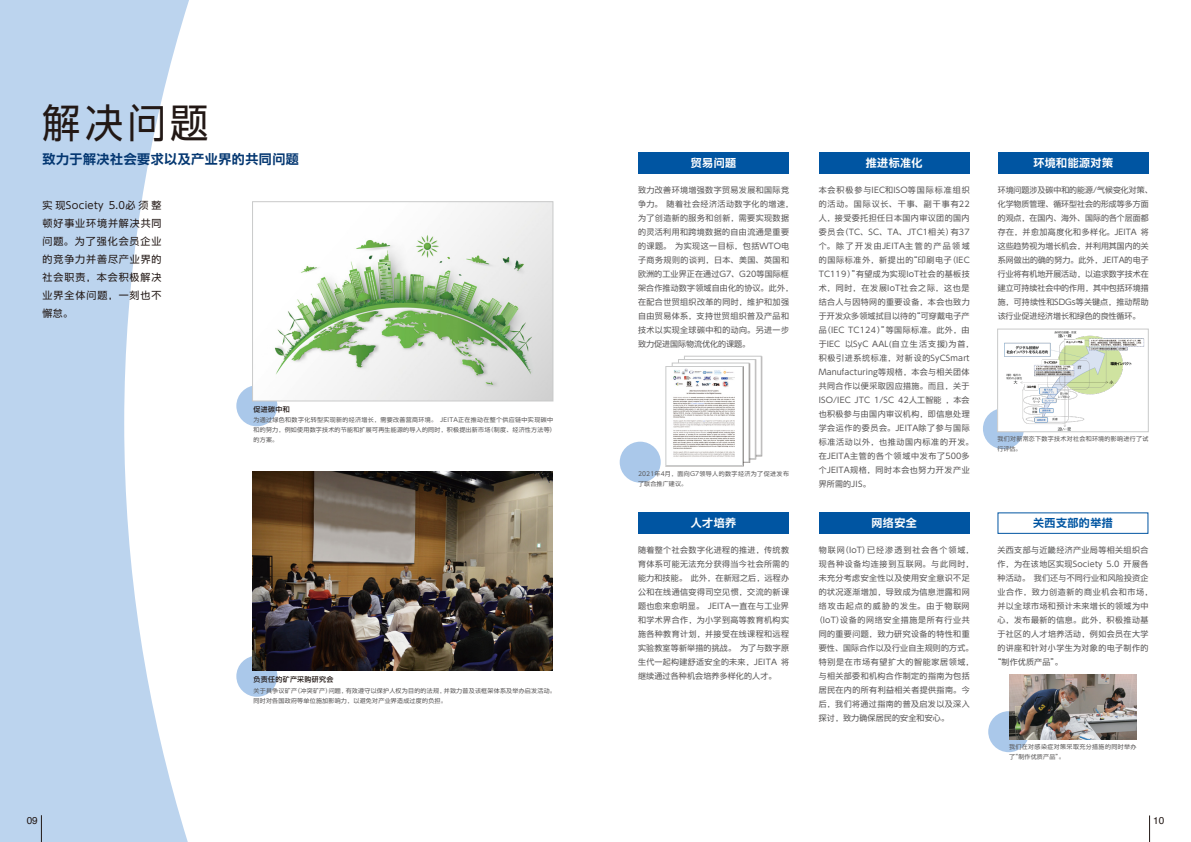
<style>
.page{position:relative;width:1191px;height:842px;background:#fff}
.page>*{position:absolute;margin:0;border:0;box-sizing:border-box;transform-origin:0 0}
.t1{font:40px "UD Shin Go SC Gbe";color:#221815;scale:.95 1}
.t2{font:13px "UD Shin Go SC Gbe De B";letter-spacing:.04em;color:#043771}
.t3{font:11px "UD Shin Go SC Gbe De B";letter-spacing:.04em;color:#fff}
.t4{font:11px "UD Shin Go SC Gbe De B";letter-spacing:.04em;color:#0055a2}
.t5{font:10px/18px "UD Shin Go SC Gbe";letter-spacing:.095em;color:#221815;text-align:justify}
.t6{font:10px "Helvetica";color:#221815}
.t7{font:8px/14px "UD Shin Go SC Gbe";letter-spacing:.05em;color:#595757}
.t8{font:8px/14px "UD Shin Go SC Gbe";letter-spacing:.005em;color:#595757}
.t9{font:8px "UD Shin Go SC Gbe";letter-spacing:.085em;color:#595757}
.t10{font:8px "UD Shin Go SC Gbe";letter-spacing:.09em;color:#595757}
.t11{font:8px "UD Shin Go SC Gbe";letter-spacing:.02em;color:#595757}
.t12{font:8px "UD Shin Go SC Gbe";letter-spacing:.125em;color:#595757}
.t13{font:8px "UD Shin Go SC Gbe";letter-spacing:.025em;color:#595757}
.t14{font:8px "UD Shin Go SC Gbe";letter-spacing:.13em;color:#595757}
.t15{font:500 7px "UD Shin Go SC Gbe";letter-spacing:.04em;color:#221815}
.t16{font:6px/10px "UD Shin Go SC Gbe";letter-spacing:.04em;color:#595757}
.t17{font:6px/10px "UD Shin Go SC Gbe";letter-spacing:.065em;color:#595757}
</style>
<div class="page">
<svg style="left:0;top:0;width:189px;height:842px;fill:#bcd4ee"></svg>
<div style="left:638px;top:512px;width:151px;height:22px;background:#0055a2"></div>
<div style="left:818px;top:512px;width:151px;height:22px;background:#0055a2"></div>
<div style="left:997px;top:512px;width:151px;height:22px;border:1px solid #0055a2"></div>
<div style="left:818px;top:152px;width:151px;height:22px;background:#0055a2"></div>
<div style="left:997px;top:152px;width:151px;height:22px;background:#0055a2"></div>
<div style="left:638px;top:152px;width:151px;height:22px;background:#0055a2"></div>
<div style="left:619px;top:442px;width:41px;height:41px;background:#aac8ea;border-radius:50%"></div>
<div style="left:236px;top:385px;width:41px;height:41px;background:#aac8ea;border-radius:50%"></div>
<img style="left:254px;top:204px;width:297px;height:195px">
<div style="left:252px;top:202px;width:301px;height:199px;border:1px solid #c9caca"></div>
<div style="left:236px;top:656px;width:41px;height:41px;background:#aac8ea;border-radius:50%"></div>
<img style="left:252px;top:471px;width:301px;height:200px">
<div style="left:988px;top:711px;width:41px;height:41px;background:#aac8ea;border-radius:50%"></div>
<img style="left:1009px;top:675px;width:127px;height:65px">
<div style="left:684px;top:356px;width:77px;height:99px;background:linear-gradient(to bottom,#f4f3f3,#f2f1f1);border:1px solid #c9caca"></div>
<svg style="left:678px;top:359px;width:77px;height:100px"></svg>
<div style="left:672px;top:363px;width:77px;height:99px;background:#fff;border:1px solid #c9caca"></div>
<div style="left:665px;top:366px;width:79px;height:100px;background:#cfd0d0"></div>
<img style="left:667px;top:368px;width:73px;height:96px">
<div style="left:665px;top:366px;width:77px;height:100px;border:1px solid #c9caca"></div>
<div style="left:983px;top:408px;width:41px;height:41px;background:#aac8ea;border-radius:50%"></div>
<img style="left:999px;top:331px;width:146px;height:99px">
<div style="left:997px;top:329px;width:151px;height:103px;border:1px solid #c9caca"></div>
<svg style="left:41px;top:815px;width:1px;height:27px"></svg>
<svg style="left:1149px;top:815px;width:1px;height:27px"></svg>
<h1 class="t1" style="left:43px;top:98px;width:176px">解决问题</h1>
<h2 class="t2" style="left:43px;top:151px;width:258px">致力于解决社会要求以及产业界的共同问题</h2>
<p class="t5" style="left:43px;top:197px;width:121px">实现Society 5.0必须整顿好事业环境并解决共同问题。为了强化会员企业的竞争力并善尽产业界的社会职责，本会积极解决业界全体问题，一刻也不懈怠。</p>
<p class="t15" style="left:254px;top:405px;width:38px">促进碳中和</p>
<p class="t16" style="left:254px;top:415px;width:304px">为通过绿色和数字化转型实现新的经济增长，需要改善营商环境。 JEITA正在推动在整个供应链中实现碳中和的努力，例如使用数字技术的节能和扩展可再生能源的导入的同时，积极提出新市场（制度、经济性方法等）的方案。</p>
<p class="t15" style="left:254px;top:675px;width:81px">负责任的矿产采购研究会</p>
<p class="t16" style="left:254px;top:685px;width:304px">关于具争议矿产（冲突矿产）问题，有效遵守以保护人权为目的的法规，并致力普及该框架体系及举办启发活动。同时对各国政府等单位施加影响力，以避免对产业界造成过度的负担。</p>
<h3 class="t3" style="left:691px;top:156px;width:47px">贸易问题</h3>
<h3 class="t3" style="left:865px;top:156px;width:58px">推进标准化</h3>
<h3 class="t3" style="left:1033px;top:156px;width:81px">环境和能源对策</h3>
<p class="t7" style="left:638px;top:183px;width:156px">致力改善环境增强数字贸易发展和国际竞争力。 随着社会经济活动数字化的增速，为了创造新的服务和创新，需要实现数据的灵活利用和跨境数据的自由流通是重要的课题。 为实现这一目标，包括WTO电子商务规则的谈判，日本、美国、英国和欧洲的工业界正在通过G7、G20等国际框架合作推动数字领域自由化的协议。此外，在配合世贸组织改革的同时，维护和加强自由贸易体系，支持世贸组织普及产品和技术以实现全球碳中和的动向。另进一步致力促进国际物流优化的课题。</p>
<p class="t7" style="left:818px;top:183px;width:156px">本会积极参与IEC和ISO等国际标准组织的活动。国际议长、干事、副干事有22人，接受委托担任日本国内审议团的国内委员会（TC、SC、TA、JTC1相关）有37个。除了开发由JEITA主管的产品领域的国际标准外，新提出的“印刷电子（IEC<br>TC119）”有望成为实现IoT社会的基板技术，同时，在发展IoT社会之际，这也是结合人与因特网的重要设备，本会也致力于开发众多领域拭目以待的“可穿戴电子产品（IEC TC124）”等国际标准。此外，由于IEC 以SyC AAL(自立生活支援)为首，积极引进系统标准，对新设的SyCSmart<br>Manufacturing等规格，本会与相关团体共同合作以便采取因应措施。而且，关于<br>ISO/IEC JTC 1/SC 42人工智能 ，本会也积极参与由国内审议机构，即信息处理学会运作的委员会。JEITA除了参与国际标准活动以外，也推动国内标准的开发。在JEITA主管的各个领域中发布了500多个JEITA规格，同时本会也努力开发产业界所需的JIS。</p>
<p class="t8" style="left:997px;top:183px;width:156px">环境问题涉及碳中和的能源/气候变化对策、化学物质管理、循环型社会的形成等多方面的观点，在国内、海外、国际的各个层面都存在，并愈加高度化和多样化。JEITA 将这些趋势视为增长机会，并利用其国内的关系网做出的确的努力。此外，JEITA的电子行业将有机地开展活动，以追求数字技术在建立可持续社会中的作用，其中包括环境措施，可持续性和SDGs等关键点，推动帮助该行业促进经济增长和绿色的良性循环。</p>
<p class="t16" style="left:997px;top:434px;width:152px">我们对新常态下数字技术对社会和环境的影响进行了试行评估。</p>
<p class="t16" style="left:638px;top:469px;width:152px">2021年4月，面向G7领导人的数字经济为了促进发布了联合推广建议。</p>
<h3 class="t3" style="left:691px;top:516px;width:47px">人才培养</h3>
<h3 class="t3" style="left:871px;top:516px;width:47px">网络安全</h3>
<h3 class="t4" style="left:1033px;top:516px;width:81px">关西支部的举措</h3>
<p class="t7" style="left:638px;top:543px;width:152px;text-align:justify">随着整个社会数字化进程的推进，传统教育体系可能无法充分获得当今社会所需的能力和技能。 此外，在新冠之后，远程办公和在线通信变得司空见惯，交流的新课题也愈来愈明显。 JEITA一直在与工业界和学术界合作，为小学到高等教育机构实施各种教育计划，并接受在线课程和远程实验教室等新举措的挑战。 为了与数字原生代一起构建舒适安全的未来，JEITA 将继续通过各种机会培养多样化的人才。</p>
<p class="t12" style="left:818px;top:545px;width:156px">物联网（IoT）已经渗透到社会各个领域，</p>
<p class="t7" style="left:997px;top:543px;width:152px">关西支部与近畿经济产业局等相关组织合</p>
<p class="t7" style="left:997px;top:557px;width:152px">作，为在该地区实现Society 5.0 开展各</p>
<p class="t13" style="left:997px;top:573px;width:152px">种活动。 我们还与不同行业和风险投资企</p>
<p class="t10" style="left:997px;top:587px;width:156px">业合作，致力创造新的商业机会和市场，</p>
<p class="t7" style="left:997px;top:599px;width:152px">并以全球市场和预计未来增长的领域为中</p>
<p class="t7" style="left:997px;top:613px;width:152px">心，发布最新的信息。此外，积极推动基</p>
<p class="t7" style="left:997px;top:627px;width:152px">于社区的人才培养活动，例如会员在大学</p>
<p class="t7" style="left:997px;top:641px;width:152px">的讲座和针对小学生为对象的电子制作的</p>
<p class="t7" style="left:993px;top:655px;width:71px">“制作优质产品”。</p>
<p class="t10" style="left:818px;top:559px;width:156px">现各种设备均连接到互联网。与此同时，</p>
<p class="t7" style="left:818px;top:571px;width:152px">未充分考虑安全性以及使用安全意识不足</p>
<p class="t7" style="left:818px;top:585px;width:152px">的状况逐渐增加，导致成为信息泄露和网</p>
<p class="t14" style="left:818px;top:601px;width:152px">络攻击起点的威胁的发生。由于物联网</p>
<p class="t9" style="left:814px;top:615px;width:156px">（IoT）设备的网络安全措施是所有行业共</p>
<p class="t7" style="left:818px;top:627px;width:152px">同的重要问题，致力研究设备的特性和重</p>
<p class="t11" style="left:818px;top:643px;width:156px">要性、国际合作以及行业自主规则的方式。</p>
<p class="t9" style="left:818px;top:657px;width:156px">特别是在市场有望扩大的智能家居领域，</p>
<p class="t7" style="left:818px;top:669px;width:152px">与相关部委和机构合作制定的指南为包括</p>
<p class="t7" style="left:818px;top:683px;width:152px">居民在内的所有利益相关者提供指南。今</p>
<p class="t7" style="left:818px;top:697px;width:152px">后，我们将通过指南的普及启发以及深入</p>
<p class="t11" style="left:818px;top:713px;width:132px">探讨，致力确保居民的安全和安心。</p>
<p class="t17" style="left:1009px;top:742px;width:129px">我们在对感染症对策采取充分措施的同时举办了“制作优质产品”。</p>
<p class="t6" style="left:27px;top:813px;width:13px">09</p>
<p class="t6" style="left:1153px;top:813px;width:13px">10</p>
</div>
